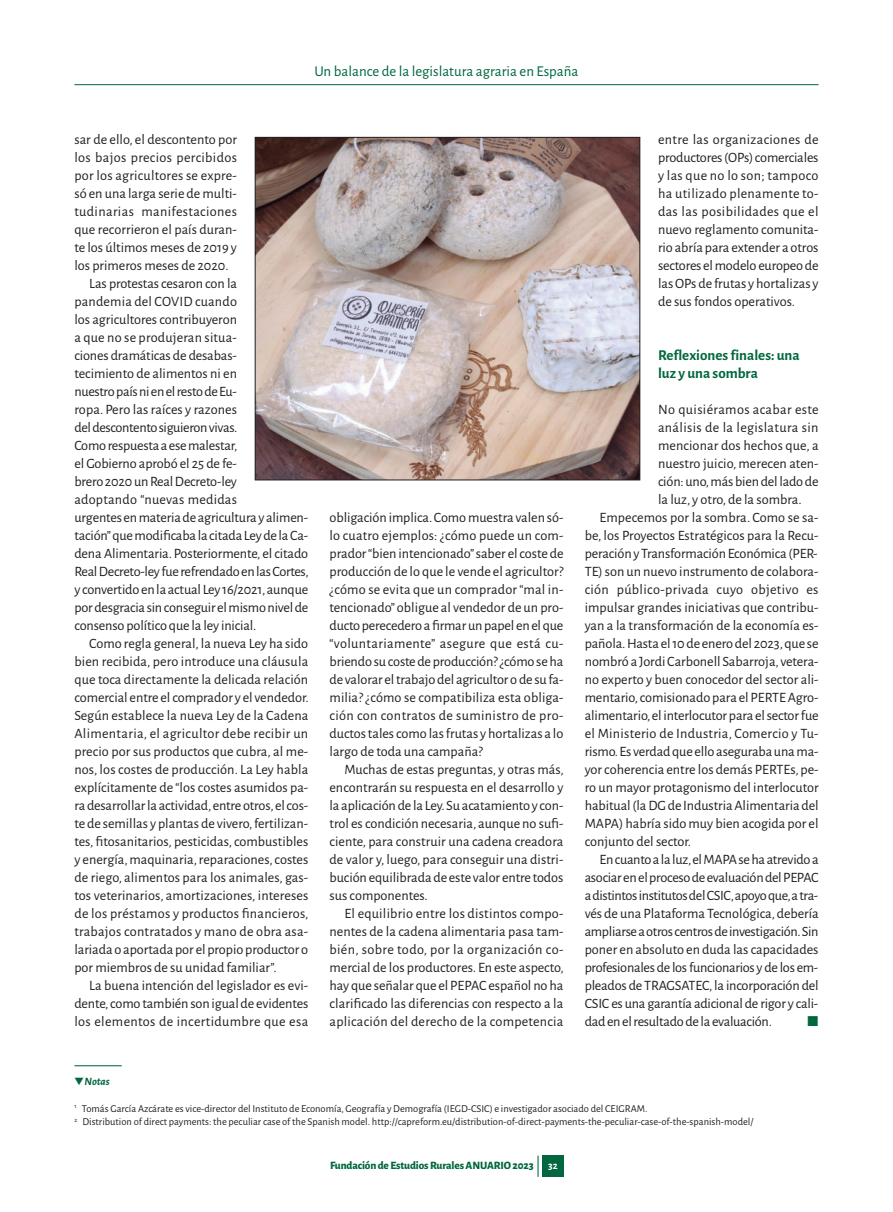
<style>
.page{position:relative;width:893px;height:1212px;background:#fff}
.page>*{position:absolute;margin:0;border:0;box-sizing:border-box;transform-origin:0 0}
.t1{font:15px "Alegreya Sans";color:#00673e}
.t2{font:700 15px/18px "Alegreya Sans";color:#00673e}
.t3{font:14.25px/18px "Alegreya Sans";letter-spacing:-.01em;color:#231f20;text-align:justify}
.t4{font:14.25px "Zapf Dingbats";color:#00673e}
.t5{font:800 11.25px "Alegreya Sans";letter-spacing:-.01em;color:#00673e}
.t6{font:italic 700 11.25px "Alegreya Sans";letter-spacing:-.005em;color:#00673e}
.t7{font:10.5px "Alegreya Sans";color:#231f20}
.t8{font:700 10.5px "Alegreya Sans";color:#fff}
</style>
<div class="page">
<div style="left:542px;top:1155px;width:22px;height:22px;background:#00673e"></div>
<hr style="left:537px;top:1155px;width:2px;height:22px;background:#00673e">
<hr style="left:74px;top:84px;width:744px;height:1px;background:#00673e">
<img style="left:257px;top:139px;width:381px;height:339px">
<div style="left:255px;top:137px;width:385px;height:343px;border:1px solid #231f20"></div>
<hr style="left:74px;top:1065px;width:48px;height:1px;background:#00673e">
<p class="t1" style="left:314px;top:65px;width:265px">Un balance de la legislatura agraria en España</p>
<p class="t3" style="left:74px;top:131px;width:164px">sar de ello, el descontento por los bajos precios percibidos por los agricultores se expre&shy;só en una larga serie de multi&shy;tudinarias manifestaciones que recorrieron el país duran&shy;te los últimos meses de 2019 y los primeros meses de 2020.</p>
<p class="t3" style="left:74px;top:275px;width:236px;text-align:left;text-indent:15px">Las protestas cesaron con la<br>pandemia del COVID cuando<br>los agricultores contribuyeron<br>a que no se produjeran situa-<br>ciones dramáticas de desabas-<br>tecimiento de alimentos ni en<br>nuestro país ni en el resto de Eu-<br>ropa. Pero las raíces y razones<br>del descontento siguieron vivas.<br>Como respuesta a ese malestar,<br>el Gobierno aprobó el 25 de fe-<br>brero 2020 un Real Decreto-ley<br>adoptando “nuevas medidas<br>urgentes en materia de agricultura y alimen&shy;tación” que modificaba la citada Ley de la Ca&shy;dena Alimentaria. Posteriormente, el citado Real Decreto-ley fue refrendado en las Cortes, y convertido en la actual Ley 16/2021, aunque por desgracia sin conseguir el mismo nivel de consenso político que la ley inicial.</p>
<p class="t3" style="left:74px;top:635px;width:236px;text-indent:15px">Como regla general, la nueva Ley ha sido bien recibida, pero introduce una cláusula que toca directamente la delicada relación comercial entre el comprador y el vendedor.<br>Según establece la nueva Ley de la Cadena Alimentaria, el agricultor debe recibir un precio por sus productos que cubra, al me&shy;nos, los costes de producción. La Ley habla explícitamente de “los costes asumidos pa&shy;ra desarrollar la actividad, entre otros, el cos&shy;te de semillas y plantas de vivero, fertilizan&shy;tes, fitosanitarios, pesticidas, combustibles y energía, maquinaria, reparaciones, costes de riego, alimentos para los animales, gas&shy;tos veterinarios, amortizaciones, intereses de los préstamos y productos financieros, trabajos contratados y mano de obra asa&shy;lariada o aportada por el propio productor o por miembros de su unidad familiar”.</p>
<p class="t3" style="left:74px;top:977px;width:235px;text-indent:15px">La buena intención del legislador es evi&shy;dente, como también son igual de evidentes los elementos de incertidumbre que esa</p>
<p class="t3" style="left:330px;top:509px;width:235px">obligación implica. Como muestra valen só&shy;lo cuatro ejemplos: ¿cómo puede un com&shy;prador “bien intencionado” saber el coste de producción de lo que le vende el agricultor? ¿cómo se evita que un comprador “mal in&shy;tencionado” obligue al vendedor de un pro&shy;ducto perecedero a firmar un papel en el que “voluntariamente” asegure que está cu&shy;briendo su coste de producción? ¿cómo se ha de valorar el trabajo del agricultor o de su fa&shy;milia? ¿cómo se compatibiliza esta obliga&shy;ción con contratos de suministro de pro&shy;ductos tales como las frutas y hortalizas a lo largo de toda una campaña?</p>
<p class="t3" style="left:330px;top:761px;width:236px;text-indent:15px">Muchas de estas preguntas, y otras más, encontrarán su respuesta en el desarrollo y la aplicación de la Ley. Su acatamiento y con&shy;trol es condición necesaria, aunque no sufi&shy;ciente, para construir una cadena creadora de valor y, luego, para conseguir una distri&shy;bución equilibrada de este valor entre todos sus componentes.</p>
<p class="t3" style="left:330px;top:905px;width:236px;text-indent:15px">El equilibrio entre los distintos compo&shy;nentes de la cadena alimentaria pasa tam&shy;bién, sobre todo, por la organización co&shy;mercial de los productores. En este aspecto, hay que señalar que el PEPAC español no ha clarificado las diferencias con respecto a la aplicación del derecho de la competencia</p>
<p class="t3" style="left:658px;top:131px;width:162px">entre las organizaciones de productores (OPs) comerciales y las que no lo son; tampoco ha utilizado plenamente to&shy;das las posibilidades que el nuevo reglamento comunita&shy;rio abría para extender a otros sectores el modelo europeo de las OPs de frutas y hortalizas y de sus fondos operativos.</p>
<p class="t2" style="left:658px;top:347px;width:143px">Reflexiones finales: una luz y una sombra</p>
<p class="t3" style="left:658px;top:401px;width:162px">No quisiéramos acabar este análisis de la legislatura sin mencionar dos hechos que, a nuestro juicio, merecen aten&shy;ción: uno, más bien del lado de la luz, y otro, de la sombra.</p>
<p class="t3" style="left:585px;top:509px;width:235px;text-indent:15px">Empecemos por la sombra. Como se sa&shy;be, los Proyectos Estratégicos para la Recu&shy;peración y Transformación Económica (PER-TE) son un nuevo instrumento de colabora&shy;ción público-privada cuyo objetivo es impulsar grandes iniciativas que contribu&shy;yan a la transformación de la economía es&shy;pañola. Hasta el 10 de enero del 2023, que se nombró a Jordi Carbonell Sabarroja, vetera&shy;no experto y buen conocedor del sector ali&shy;mentario, comisionado para el PERTE Agro&shy;alimentario, el interlocutor para el sector fue el Ministerio de Industria, Comercio y Tu&shy;rismo. Es verdad que ello aseguraba una ma&shy;yor coherencia entre los demás PERTEs, pe&shy;ro un mayor protagonismo del interlocutor habitual (la DG de Industria Alimentaria del MAPA) habría sido muy bien acogida por el conjunto del sector.</p>
<p class="t3" style="left:585px;top:851px;width:235px;text-indent:15px">En cuanto a la luz, el MAPA se ha atrevido a asociar en el proceso de evaluación del PEPAC a distintos institutos del CSIC, apoyo que, a tra&shy;vés de una Plataforma Tecnológica, debería ampliarse a otros centros de investigación. Sin poner en absoluto en duda las capacidades profesionales de los funcionarios y de los em&shy;pleados de TRAGSATEC, la incorporación del CSIC es una garantía adicional de rigor y cali&shy;dad en el resultado de la evaluación.</p>
<p class="t4" style="left:807px;top:1014px;width:12px">■</p>
<p class="t6" style="left:74px;top:1074px;width:37px">▼Notas</p>
<p class="t7" style="left:74px;top:1104px;width:574px"><sup>1</sup> Tomás García Azcárate es vice-director del Instituto de Economía, Geografía y Demografía (IEGD-CSIC) e investigador asociado del CEIGRAM.</p>
<p class="t7" style="left:74px;top:1118px;width:680px"><sup>2</sup> Distribution of direct payments: the peculiar case of the Spanish model. http://capreform.eu/distribution-of-direct-payments-the-peculiar-case-of-the-spanish-model/</p>
<p class="t5" style="left:330px;top:1159px;width:205px">Fundación de Estudios Rurales ANUARIO 2023</p>
<p class="t8" style="left:548px;top:1162px;width:11px">32</p>
</div>
